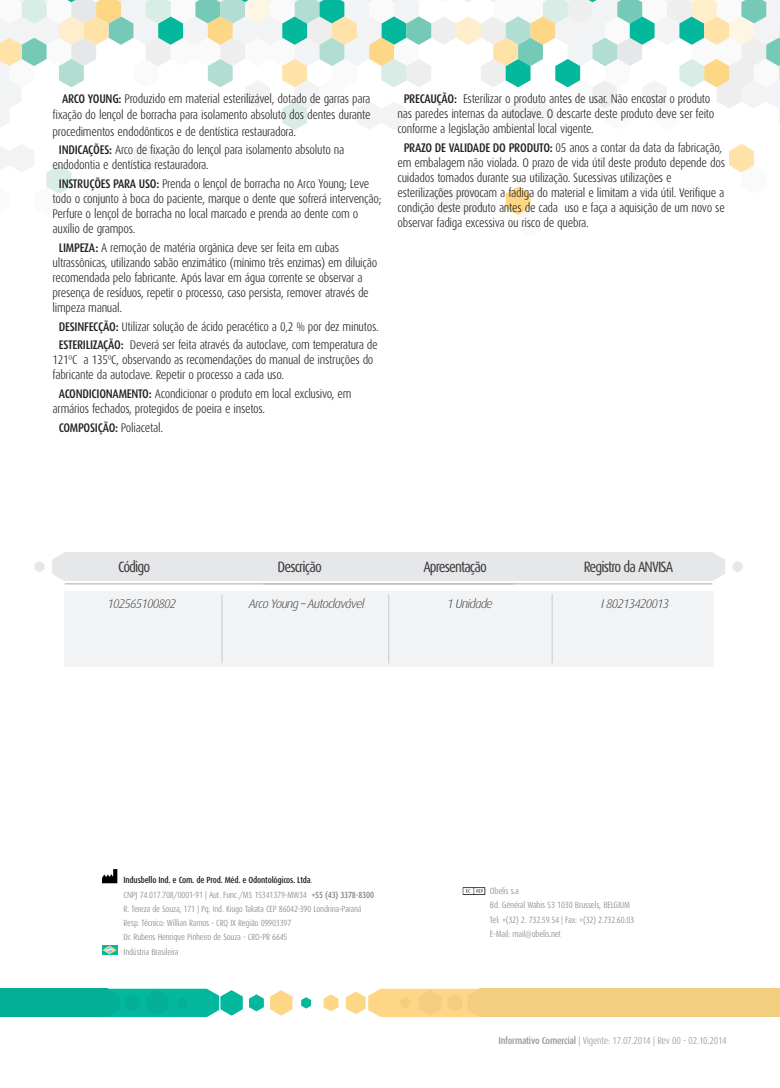
<style>
.page{position:relative;width:780px;height:1088px;background:#fff}
.page>*{position:absolute;margin:0;border:0;box-sizing:border-box;transform-origin:0 0}
.t1{font:15px "Dax Condensed";letter-spacing:-.06em;color:#3e3e3f}
.t2{font:300 12.5px/15px "Dax Condensed";letter-spacing:-.02em;color:#231f20}
.t3{font:italic 300 12.5px "Dax";letter-spacing:-.06em;color:#3e3e3f}
.t4{font:500 12.5px "Dax Condensed";letter-spacing:-.02em;color:#231f20}
.t5{font:300 10px "Dax Condensed";letter-spacing:-.02em;color:#939598}
.t6{font:300 9px/14.4px "Dax Condensed";letter-spacing:-.02em;color:#808285}
.t7{font:300 8.88px/14.2px "Dax Condensed";letter-spacing:-.02em;color:#808285}
.s1{font-weight:500}
.s2{font-weight:300}
.s3{font-weight:500;color:#231f20}
.s4{color:#231f20}
</style>
<div class="page">
<svg style="left:270px;top:990px;width:22px;height:25px"></svg>
<svg style="left:301px;top:997px;width:10px;height:11px"></svg>
<svg style="left:323px;top:994px;width:15px;height:17px"></svg>
<svg style="left:346px;top:989px;width:34px;height:28px"></svg>
<div style="left:380px;top:989px;width:112px;height:28px;background:#fed786"></div>
<svg style="left:401px;top:998px;width:9px;height:10px"></svg>
<svg style="left:419px;top:991px;width:22px;height:24px"></svg>
<svg style="left:448px;top:989px;width:32px;height:28px"></svg>
<div style="left:480px;top:989px;width:300px;height:28px;background:#f3cd80"></div>
<svg style="left:249px;top:994px;width:15px;height:17px"></svg>
<svg style="left:207px;top:989px;width:36px;height:28px"></svg>
<div style="left:95px;top:989px;width:112px;height:28px;background:#03b89d"></div>
<div style="left:0;top:989px;width:107px;height:28px;background:#03b096"></div>
<svg style="left:462px;top:887px;width:23px;height:8px"></svg>
<svg style="left:102px;top:869px;width:15px;height:14px"></svg>
<div style="left:102px;top:945px;width:15px;height:10px;background:#03b89d"></div>
<svg style="left:102px;top:945px;width:15px;height:9px"></svg>
<svg style="left:134px;top:144px;width:24px;height:28px"></svg>
<svg style="left:432px;top:187px;width:49px;height:27px"></svg>
<svg style="left:505px;top:187px;width:26px;height:28px"></svg>
<svg style="left:729px;top:144px;width:25px;height:29px"></svg>
<svg style="left:0;top:0;width:780px;height:130px"></svg>
<div style="left:64px;top:591px;width:649px;height:75px;background:#f2f3f4"></div>
<div style="left:64px;top:552px;width:450px;height:29px;background:#e6e7e9"></div>
<hr style="left:65px;top:583px;width:449px;height:1px;background:#bcbdc0">
<svg style="left:733px;top:561px;width:9px;height:11px"></svg>
<svg style="left:712px;top:552px;width:12px;height:29px"></svg>
<div style="left:263px;top:552px;width:449px;height:29px;background:#e6e7e9"></div>
<hr style="left:263px;top:583px;width:449px;height:1px;background:#bcbdc0">
<hr style="left:221px;top:594px;width:1px;height:69px;background:#d1d2d4">
<hr style="left:388px;top:594px;width:1px;height:69px;background:#d1d2d4">
<hr style="left:551px;top:594px;width:1px;height:69px;background:#d1d2d4">
<img style="left:0;top:98px;width:111px;height:569px">
<svg style="left:18px;top:18px;width:35px;height:71px;fill:#f2f3f4"></svg>
<div style="left:726px;top:18px;width:36px;height:71px;background:#f2f3ef"></div>
<hr style="left:1px;top:185px;width:778px;height:1px;background:#ed028c">
<hr style="left:383px;top:1px;width:1px;height:1085px;background:#ed028c">
<hr style="left:396px;top:1px;width:2px;height:1085px;background:#ed028c">
<hr style="left:0;top:920px;width:769px;height:1px;background:#ed028c">
<hr style="left:51px;top:692px;width:674px;height:2px;background:#231f20">
<hr style="left:51px;top:851px;width:674px;height:1px;background:#231f20">
<p class="t2" style="left:53px;top:91px;width:319px;line-height:16.2px;text-align:justify;text-indent:9px"><span class="s1">ARCO YOUNG:</span> Produzido em material esterilizável, dotado de garras para fixação do lençol de borracha para isolamento absoluto dos dentes durante procedimentos endodônticos e de dentística restauradora.</p>
<p class="t2" style="left:53px;top:143px;width:293px;text-indent:6px"><span class="s1">INDICAÇÕES:</span> Arco de fixação do lençol para isolamento absoluto na endodontia e dentística restauradora.</p>
<p class="t2" style="left:53px;top:177px;width:330px;text-indent:6px"><span class="s1">INSTRUÇÕES PARA USO:</span> Prenda o lençol de borracha no Arco Young; Leve todo o conjunto à boca do paciente, marque o dente que sofrerá intervenção; Perfure o lençol de borracha no local marcado e prenda ao dente com o auxílio de grampos.</p>
<p class="t2" style="left:53px;top:240px;width:326px;text-indent:6px"><span class="s1">LIMPEZA:</span> A remoção de matéria orgânica deve ser feita em cubas ultrassônicas, utilizando sabão enzimático (mínimo três enzimas) em diluição recomendada pelo fabricante. Após lavar em água corrente se observar a presença de resíduos, repetir o processo, caso persista, remover através de limpeza manual.</p>
<p class="t2" style="left:59px;top:317px;width:321px;line-height:18.8px"><span class="s1">DESINFECÇÃO:</span> Utilizar solução de ácido peracético a 0,2 % por dez minutos.<br><span class="s1">ESTERILIZAÇÃO:</span> Deverá ser feita através da autoclave, com temperatura de</p>
<p class="t2" style="left:53px;top:353px;width:322px">121ºC a 135ºC, observando as recomendações do manual de instruções do fabricante da autoclave. Repetir o processo a cada uso.</p>
<p class="t2" style="left:53px;top:387px;width:300px;text-indent:6px"><span class="s1">ACONDICIONAMENTO:</span> Acondicionar o produto em local exclusivo, em armários fechados, protegidos de poeira e insetos.</p>
<p class="t4" style="left:59px;top:421px;width:106px">COMPOSIÇÃO: <span class="s2">Poliacetal.</span></p>
<p class="t2" style="left:397px;top:92px;width:318px;text-indent:6px"><span class="s1">PRECAUÇÃO:</span> Esterilizar o produto antes de usar. Não encostar o produto nas paredes internas da autoclave. O descarte deste produto deve ser feito conforme a legislação ambiental local vigente.</p>
<p class="t2" style="left:397px;top:140px;width:329px;text-indent:6px"><span class="s1">PRAZO DE VALIDADE DO PRODUTO:</span> 05 anos a contar da data da fabricação, em embalagem não violada. O prazo de vida útil deste produto depende dos cuidados tomados durante sua utilização. Sucessivas utilizações e esterilizações provocam a fadiga do material e limitam a vida útil. Verifique a condição deste produto antes de cada uso e faça a aquisição de um novo se observar fadiga excessiva ou risco de quebra.</p>
<p class="t1" style="left:118px;top:558px;width:34px">Código</p>
<p class="t1" style="left:277px;top:558px;width:46px">Descrição</p>
<p class="t1" style="left:423px;top:558px;width:65px">Apresentação</p>
<p class="t1" style="left:583px;top:558px;width:91px">Registro da ANVISA</p>
<p class="t3" style="left:107px;top:597px;width:70px">102565100802</p>
<p class="t3" style="left:249px;top:597px;width:117px">Arco Young – Autoclavável</p>
<p class="t3" style="left:447px;top:597px;width:47px">1 Unidade</p>
<p class="t3" style="left:601px;top:597px;width:70px">I 80213420013</p>
<p class="t7" style="left:124px;top:873px;width:252px"><span class="s3">Indusbello Ind. e Com. de Prod. Méd. e Odontológicos. Ltda</span><span class="s4">.<br></span>CNPJ 74.017.708/0001-91 | Aut. Func./MS 15341379-MW34 <span class="s1">+55 (43) 3378-8300<br></span>R. Tereza de Souza, 171 | Pq. Ind. Kiugo Takata CEP 86042-390 Londrina-Paraná Resp. Técnico: Willian Ramos - CRQ IX Região 09903397<br>Dr. Rubens Henrique Pinheiro de Souza - CRO-PR 6645<br>Indústria Brasileira</p>
<p class="t6" style="left:490px;top:884px;width:146px">Obelis s.a<br>Bd. Général Wahis 53 1030 Brussels, BELGIUM<br>Tel: +(32) 2. 732.59.54 | Fax: +(32) 2.732.60.03<br>E-Mail: mail@obelis.net</p>
<p class="t5" style="left:498px;top:1035px;width:230px"><span class="s1">Informativo Comercial</span> | Vigente: 17.07.2014 | Rev 00 - 02.10.2014</p>
</div>
